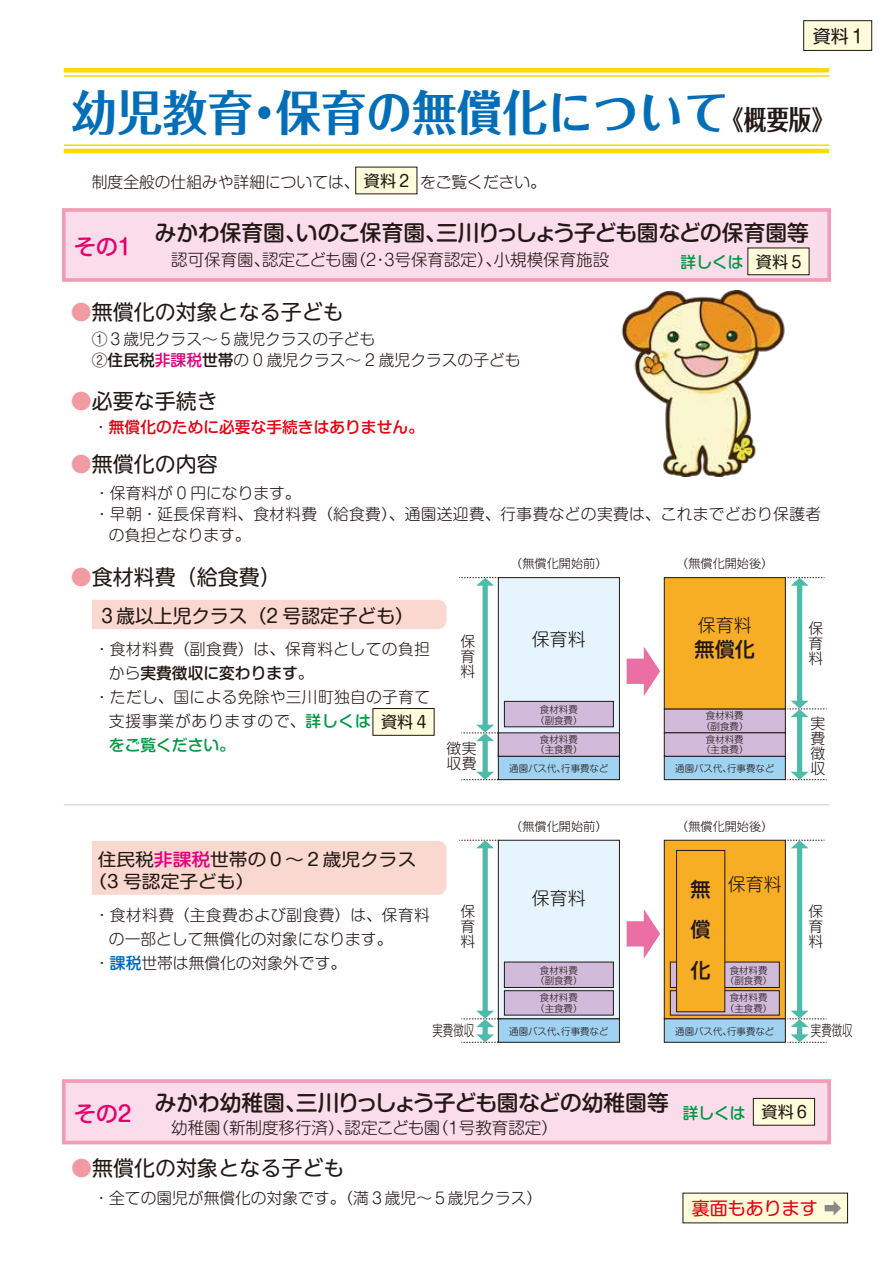
<style>
.page{position:relative;width:893px;height:1263px;background:#fff}
.page>*{position:absolute;margin:0;border:0;box-sizing:border-box;transform-origin:0 0}
.t1{font:700 48.15px "Folk Pro";color:#036eb8;scale:.94 1}
.t2{font:700 27.15px "Folk Pro";color:#221815;scale:.83 1}
.t3{font:500 21.75px "Shin M Go Pro";letter-spacing:-.005em;color:#221815}
.t4{font:500 21.75px "Shin M Go Pro";color:#e5006b}
.t5{font:21px "UD Shin M Go Pro";color:#221815}
.t6{font:500 20.25px/40.5px "Shin M Go Pro";color:#221815;text-align:justify}
.t7{font:18.75px "Shin M Go Pro";color:#221815}
.t8{font:300 18px "Shin M Go Pro";color:#221815}
.t9{font:18px "Shin M Go Pr 6";color:#e60012}
.t10{font:18px "Shin M Go Pro";color:#221815}
.t11{font:17.4px/22.4px "Shin M Go Pro";color:#221815;scale:1.08 1}
.t12{font:300 16.5px "Shin M Go Pro";color:#221815}
.t13{font:16.2px "Shin M Go Pro";color:#221815}
.t14{font:300 15.75px/21px "Shin M Go Pro";color:#221815}
.t15{font:300 15.75px "Shin M Go Pro";letter-spacing:.02em;color:#221815}
.t16{font:300 15.75px "Shin M Go Pro";letter-spacing:.025em;color:#221815}
.t17{font:500 15.75px "Shin M Go Pro";color:#094}
.t18{font:500 15.75px "Shin M Go Pro";color:#e60012}
.t19{font:300 15.75px "Shin M Go Pro";letter-spacing:.05em;color:#221815}
.t20{font:500 15.75px "Shin M Go Pro";color:#221815}
.t21{font:300 14.85px/14.9px "Shin M Go Pro";color:#221815;text-align:justify}
.t22{font:300 14.85px "Shin M Go Pro";color:#221815;scale:.7 1}
.t23{font:300 12.15px "Shin M Go Pro";color:#221815}
.t24{font:300 9.45px/10.8px "Shin M Go Pro";color:#221815;text-align:center}
.s1{font-weight:400;font-size:16.2px;color:#221815}
.s2{color:#f19aa1}
.s3{font-weight:500}
.s4{font-weight:500;color:#e4007f}
.s5{font-weight:300;color:#221815}
.s6{font-weight:300}
.s7{font-weight:500;color:#094}
.s8{font-weight:500;color:#0068b7}
.s9{color:#898989}
</style>
<div class="page">
<div style="left:92px;top:600px;width:354px;height:29px;background:#fad8d0"></div>
<div style="left:803px;top:20px;width:69px;height:31px;background:#fffcdb;border:1px solid #221815"></div>
<hr style="left:64px;top:68px;width:765px;height:4px;background:#ffd900">
<hr style="left:64px;top:75px;width:765px;height:2px;background:#ffd900">
<hr style="left:64px;top:149px;width:765px;height:4px;background:#ffd900">
<hr style="left:64px;top:144px;width:765px;height:2px;background:#ffd900">
<div style="left:92px;top:841px;width:354px;height:54px;background:#fad8d0"></div>
<div style="left:664px;top:709px;width:122px;height:24px;background:#d1bada;border:1px solid #221815"></div>
<div style="left:664px;top:756px;width:122px;height:24px;background:#a0d2f2;border:1px solid #221815"></div>
<div style="left:498px;top:577px;width:122px;height:179px;background:#e6f5fd;border:1px solid #221815"></div>
<div style="left:498px;top:756px;width:122px;height:24px;background:#a0d2f2;border:1px solid #221815"></div>
<div style="left:498px;top:733px;width:122px;height:23px;background:#d1bada"></div>
<div style="left:664px;top:733px;width:122px;height:23px;background:#d1bada"></div>
<div style="left:664px;top:577px;width:122px;height:132px;background:#f7ae24;border:1px solid #221815"></div>
<div style="left:504px;top:701px;width:110px;height:26px;background:#d1bada;border:1px solid #221815"></div>
<svg style="left:459px;top:577px;width:42px;height:203px"></svg>
<svg style="left:785px;top:577px;width:42px;height:203px"></svg>
<svg style="left:627px;top:646px;width:33px;height:50px"></svg>
<div style="left:664px;top:840px;width:122px;height:179px;background:#f7ae24;border:1px solid #221815"></div>
<div style="left:498px;top:840px;width:122px;height:179px;background:#e6f5fd;border:1px solid #221815"></div>
<div style="left:504px;top:962px;width:110px;height:26px;background:#d1bada;border:1px solid #221815"></div>
<div style="left:504px;top:990px;width:110px;height:25px;background:#d1bada;border:1px solid #221815"></div>
<div style="left:498px;top:1019px;width:122px;height:23px;background:#a0d2f2"></div>
<div style="left:664px;top:1019px;width:122px;height:23px;background:#a0d2f2"></div>
<div style="left:670px;top:962px;width:109px;height:26px;background:#d1bada;border:1px solid #221815"></div>
<div style="left:670px;top:990px;width:109px;height:25px;background:#d1bada;border:1px solid #221815"></div>
<svg style="left:459px;top:840px;width:42px;height:203px"></svg>
<svg style="left:785px;top:840px;width:42px;height:203px"></svg>
<svg style="left:627px;top:909px;width:33px;height:50px"></svg>
<div style="left:683px;top:1193px;width:165px;height:30px;background:#fffcdb"></div>
<div style="left:62px;top:1079px;width:769px;height:65px;background:#fadcea;border:4px solid #f19db5"></div>
<div style="left:676px;top:850px;width:49px;height:162px;background:#f7ae24;border:1px solid #221815"></div>
<div style="left:62px;top:208px;width:769px;height:74px;background:#fadcea;border:4px solid #f19db5"></div>
<div style="left:748px;top:248px;width:61px;height:27px;background:#fffcdb;border:1px solid #221815"></div>
<div style="left:355px;top:167px;width:62px;height:27px;background:#fffcdb"></div>
<div style="left:373px;top:708px;width:61px;height:27px;background:#fffcdb;border:1px solid #221815"></div>
<div style="left:753px;top:1098px;width:62px;height:27px;background:#fffcdb;border:1px solid #221815"></div>
<img style="left:621px;top:290px;width:164px;height:187px">
<hr style="left:64px;top:804px;width:765px;height:1px;background:#dcdddd">
<p class="t10" style="left:813px;top:21px;width:55px">資料１</p>
<h1 class="t1" style="left:72px;top:71px;width:701px">幼児教育・保育の無償化について</h1>
<h2 class="t2" style="left:721px;top:96px;width:138px">《概要版》</h2>
<p class="t13" style="left:364px;top:167px;width:50px">資料２</p>
<p class="t14" style="left:92px;top:170px;width:456px">制度全般の仕組みや詳細については、　　　　 をご覧ください。</p>
<h3 class="t4" style="left:74px;top:229px;width:59px">その1</h3>
<h3 class="t3" style="left:155px;top:215px;width:656px">みかわ保育園、いのこ保育園、三川りっしょう子ども園などの保育園等</h3>
<p class="t12" style="left:155px;top:247px;width:456px">　認可保育園、認定こども園（2・3号保育認定）、小規模保育施設</p>
<p class="t17" style="left:681px;top:249px;width:125px">詳しくは <span class="s1">資料５</span></p>
<h3 class="t5" style="left:71px;top:295px;width:275px"><span class="s2">●</span>無償化の対象となる子ども</h3>
<p class="t14" style="left:92px;top:326px;width:430px">①３歳児クラス～５歳児クラスの子ども<br>②<span class="s3">住民税</span><span class="s4">非課税</span><span class="s3">世帯</span>の 0 歳児クラス～ 2 歳児クラスの子ども</p>
<h3 class="t5" style="left:71px;top:383px;width:148px"><span class="s2">●</span>必要な手続き</h3>
<p class="t18" style="left:93px;top:415px;width:332px"><span class="s5">・</span>無償化のために必要な手続きはありません。</p>
<h3 class="t5" style="left:71px;top:447px;width:148px"><span class="s2">●</span>無償化の内容</h3>
<p class="t14" style="left:94px;top:480px;width:208px">・保育料が 0 円になります。</p>
<p class="t15" style="left:94px;top:501px;width:728px">・早朝・延長保育料、食材料費（給食費）、通園送迎費、行事費などの実費は、これまでどおり保護者</p>
<p class="t14" style="left:109px;top:522px;width:143px">の負担となります。</p>
<h3 class="t5" style="left:71px;top:560px;width:211px"><span class="s2">●</span>食材料費（給食費）</h3>
<p class="t7" style="left:98px;top:600px;width:318px">３歳以上児クラス（2 号認定子ども）</p>
<p class="t16" style="left:94px;top:637px;width:337px">・食材料費（副食費）は、保育料としての負担</p>
<p class="t20" style="left:109px;top:661px;width:206px"><span class="s6">から</span>実費徴収に変わります<span class="s6">。</span></p>
<p class="t15" style="left:94px;top:685px;width:337px">・ただし、国による免除や三川町独自の子育て</p>
<p class="t19" style="left:109px;top:709px;width:322px">支援事業がありますので、<span class="s7">詳しくは　　　　</span></p>
<p class="t17" style="left:109px;top:733px;width:127px">をご覧ください。</p>
<p class="t13" style="left:381px;top:709px;width:50px">資料４</p>
<p class="t21" style="left:461px;top:633px;width:16px">保育料</p>
<p class="t21" style="left:446px;top:740px;width:31px">徴実収費</p>
<p class="t11" style="left:88px;top:846px;width:305px;text-indent:9px">住民税<span class="s4">非課税</span>世帯の０～２歳児クラス（3 号認定子ども）</p>
<p class="t16" style="left:94px;top:902px;width:337px">・食材料費（主食費および副食費）は、保育料</p>
<p class="t14" style="left:109px;top:927px;width:285px">の一部として無償化の対象になります。</p>
<p class="t14" style="left:94px;top:951px;width:253px">・<span class="s8">課税</span>世帯は無償化の対象外です。</p>
<p class="t21" style="left:461px;top:902px;width:16px">保育料</p>
<p class="t23" style="left:510px;top:554px;width:99px">（無償化開始前）</p>
<p class="t23" style="left:676px;top:554px;width:99px">（無償化開始後）</p>
<p class="t8" style="left:532px;top:625px;width:55px">保育料</p>
<p class="t8" style="left:698px;top:610px;width:55px">保育料</p>
<p class="t6" style="left:694px;top:626px;width:62px">無償化</p>
<p class="t24" style="left:535px;top:703px;width:49px">食材料費（副食費）</p>
<p class="t24" style="left:535px;top:732px;width:49px">食材料費（主食費）</p>
<p class="t24" style="left:701px;top:732px;width:49px">食材料費（主食費）</p>
<p class="t24" style="left:509px;top:762px;width:101px">通園バス代、行事費など</p>
<p class="t24" style="left:701px;top:709px;width:49px">食材料費（副食費）</p>
<p class="t24" style="left:675px;top:762px;width:101px">通園バス代、行事費など</p>
<p class="t23" style="left:510px;top:816px;width:99px">（無償化開始前）</p>
<p class="t23" style="left:676px;top:816px;width:99px">（無償化開始後）</p>
<p class="t8" style="left:532px;top:884px;width:55px">保育料</p>
<p class="t24" style="left:535px;top:963px;width:49px">食材料費（副食費）</p>
<p class="t24" style="left:535px;top:991px;width:49px">食材料費（主食費）</p>
<p class="t6" style="left:691px;top:866px;width:21px">無償化</p>
<p class="t8" style="left:728px;top:869px;width:55px">保育料</p>
<p class="t24" style="left:725px;top:963px;width:49px">食材料費（副食費）</p>
<p class="t24" style="left:725px;top:991px;width:49px">食材料費（主食費）</p>
<p class="t21" style="left:808px;top:619px;width:16px">保育料</p>
<p class="t21" style="left:810px;top:714px;width:16px">実費徴収</p>
<p class="t21" style="left:808px;top:902px;width:16px">保育料</p>
<h3 class="t4" style="left:74px;top:1096px;width:59px">その2</h3>
<p class="t22" style="left:433px;top:1018px;width:61px">実費徴収</p>
<p class="t22" style="left:811px;top:1018px;width:61px">実費徴収</p>
<p class="t24" style="left:509px;top:1024px;width:101px">通園バス代、行事費など</p>
<p class="t24" style="left:675px;top:1024px;width:101px">通園バス代、行事費など</p>
<h3 class="t3" style="left:155px;top:1085px;width:515px">みかわ幼稚園、三川りっしょう子ども園などの幼稚園等</h3>
<p class="t12" style="left:171px;top:1114px;width:388px">幼稚園（新制度移行済）、認定こども園（１号教育認定）</p>
<p class="t17" style="left:683px;top:1100px;width:129px">詳しくは <span class="s1">資料６</span></p>
<h3 class="t5" style="left:71px;top:1151px;width:274px"><span class="s2">●</span>無償化の対象となる子ども</h3>
<p class="t14" style="left:93px;top:1185px;width:450px">・全ての園児が無償化の対象です。（満３歳児～５歳児クラス）</p>
<p class="t9" style="left:692px;top:1194px;width:151px">裏面もあります <span class="s9">➡</span></p>
</div>
